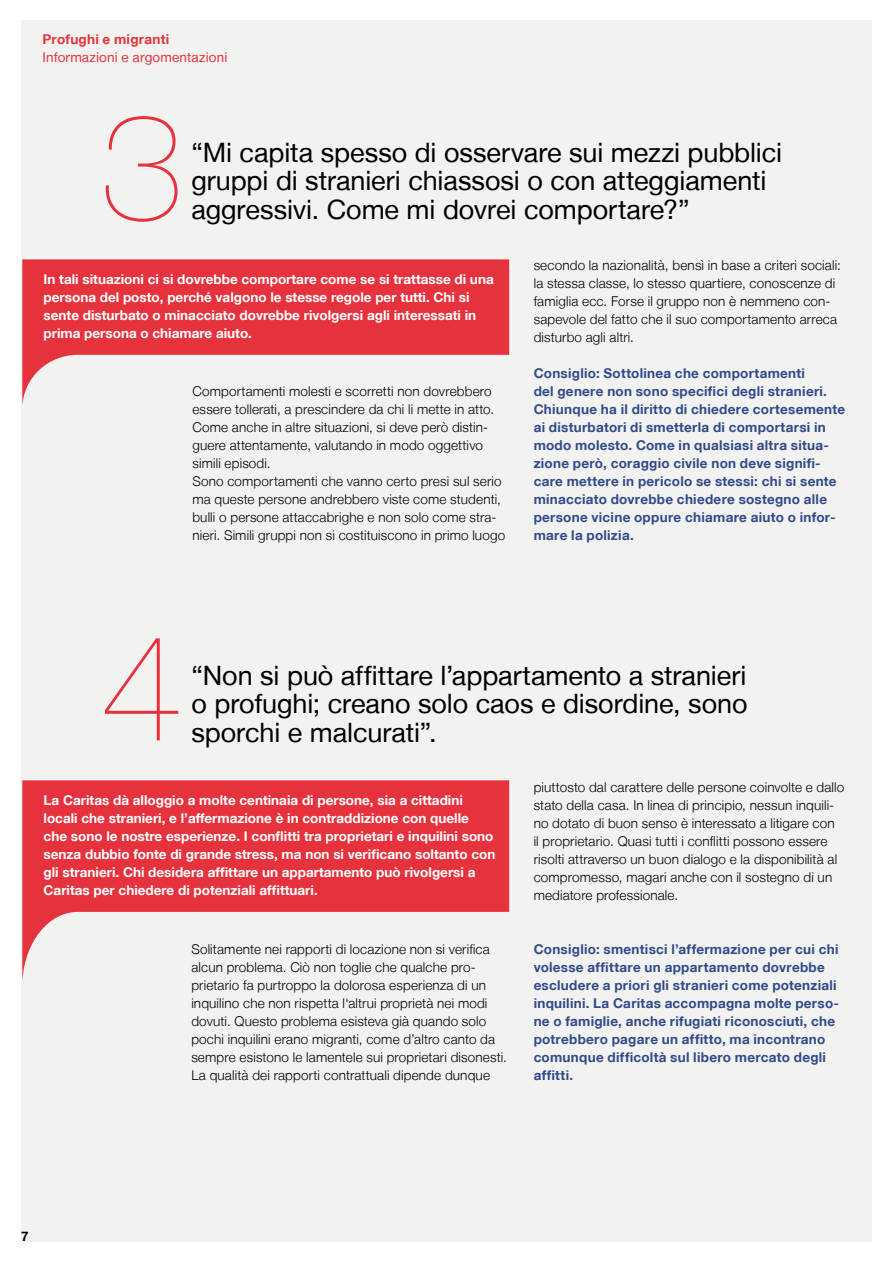
<style>
.page{position:relative;width:893px;height:1263px;background:#fff}
.page>*{position:absolute;margin:0;border:0;box-sizing:border-box;transform-origin:0 0}
.t1{font:200 150px "Helvetica Neue LT";color:#e5323d}
.t2{font:26.7px/28.5px "Helvetica Neue LT";letter-spacing:-.005em;color:#000}
.t3{font:300 13.5px/18px "Helvetica Neue LT";letter-spacing:.01em;color:#000}
.t4{font:700 13.5px/18px "Helvetica Neue LT";letter-spacing:.02em;color:#314a89}
.t5{font:700 13.5px/18px "Helvetica Neue LT";color:#fff}
.t6{font:13.5px "Helvetica Neue LT";letter-spacing:.01em;color:#e5323d}
.t7{font:700 13.5px "Helvetica Neue LT";letter-spacing:.02em;color:#e5323d}
.t8{font:700 13.5px "Helvetica Neue LT";color:#000}
</style>
<div class="page">
<div style="left:21px;top:21px;width:851px;height:1220px;background:#f2f2f1"></div>
<svg style="left:22px;top:259px;width:487px;height:145px;fill:#e5323d"></svg>
<svg style="left:22px;top:780px;width:487px;height:200px;fill:#e5323d"></svg>
<p class="t7" style="left:43px;top:31px;width:128px">Profughi e migranti</p>
<p class="t6" style="left:43px;top:49px;width:186px">Informazioni e argomentazioni</p>
<h1 class="t1" style="left:100px;top:80px;width:85px">3</h1>
<h2 class="t2" style="left:191px;top:138px;width:592px">“Mi capita spesso di osservare sui mezzi pubblici gruppi di stranieri chiassosi o con atteggiamenti</h2>
<h2 class="t2" style="left:191px;top:195px;width:500px">aggressivi. Come mi dovrei comportare?”</h2>
<p class="t5" style="left:44px;top:270px;width:452px">In tali situazioni ci si dovrebbe comportare come se si trattasse di una persona del posto, perché valgono le stesse regole per tutti. Chi si sente disturbato o minacciato dovrebbe rivolgersi agli interessati in prima persona o chiamare aiuto.</p>
<p class="t3" style="left:192px;top:382px;width:314px">Comportamenti molesti e scorretti non dovrebbero essere tollerati, a prescindere da chi li mette in atto.<br>Come anche in altre situazioni, si deve però distin&shy;guere attentamente, valutando in modo oggettivo simili episodi.<br>Sono comportamenti che vanno certo presi sul serio ma queste persone andrebbero viste come studenti, bulli o persone attaccabrighe e non solo come stra&shy;nieri. Simili gruppi non si costituiscono in primo luogo</p>
<p class="t3" style="left:534px;top:256px;width:309px">secondo la nazionalità, bensì in base a criteri sociali: la stessa classe, lo stesso quartiere, conoscenze di famiglia ecc. Forse il gruppo non è nemmeno con&shy;sapevole del fatto che il suo comportamento arreca disturbo agli altri.</p>
<p class="t4" style="left:534px;top:364px;width:313px">Consiglio: Sottolinea che comportamenti<br>del genere non sono specifici degli stranieri.<br>Chiunque ha il diritto di chiedere cortesemente ai disturbatori di smetterla di comportarsi in modo molesto. Come in qualsiasi altra situa&shy;zione però, coraggio civile non deve signifi&shy;care mettere in pericolo se stessi: chi si sente minacciato dovrebbe chiedere sostegno alle persone vicine oppure chiamare aiuto o infor&shy;mare la polizia.</p>
<h1 class="t1" style="left:100px;top:601px;width:85px">4</h1>
<h2 class="t2" style="left:191px;top:661px;width:558px">“Non si può affittare l’appartamento a stranieri o profughi; creano solo caos e disordine, sono</h2>
<h2 class="t2" style="left:191px;top:718px;width:247px">sporchi e malcurati”.</h2>
<p class="t5" style="left:44px;top:791px;width:453px">La Caritas dà alloggio a molte centinaia di persone, sia a cittadini locali che stranieri, e l’affermazione è in contraddizione con quelle che sono le nostre esperienze. I conflitti tra proprietari e inquilini sono senza dubbio fonte di grande stress, ma non si verificano soltanto con gli stranieri. Chi desidera affittare un appartamento può rivolgersi a Caritas per chiedere di potenziali affittuari.</p>
<p class="t3" style="left:191px;top:940px;width:317px">Solitamente nei rapporti di locazione non si verifica alcun problema. Ciò non toglie che qualche pro&shy;prietario fa purtroppo la dolorosa esperienza di un inquilino che non rispetta l‘altrui proprietà nei modi dovuti. Questo problema esisteva già quando solo pochi inquilini erano migranti, come d’altro canto da sempre esistono le lamentele sui proprietari disonesti.<br>La qualità dei rapporti contrattuali dipende dunque</p>
<p class="t3" style="left:534px;top:778px;width:312px">piuttosto dal carattere delle persone coinvolte e dallo stato della casa. In linea di principio, nessun inquili&shy;no dotato di buon senso è interessato a litigare con<br>il proprietario. Quasi tutti i conflitti possono essere risolti attraverso un buon dialogo e la disponibilità al compromesso, magari anche con il sostegno di un mediatore professionale.</p>
<p class="t4" style="left:534px;top:940px;width:307px">Consiglio: smentisci l’affermazione per cui chi volesse affittare un appartamento dovrebbe escludere a priori gli stranieri come potenziali inquilini. La Caritas accompagna molte perso&shy;ne o famiglie, anche rifugiati riconosciuti, che potrebbero pagare un affitto, ma incontrano comunque difficoltà sul libero mercato degli affitti.</p>
<p class="t8" style="left:21px;top:1228px;width:9px">7</p>
</div>
